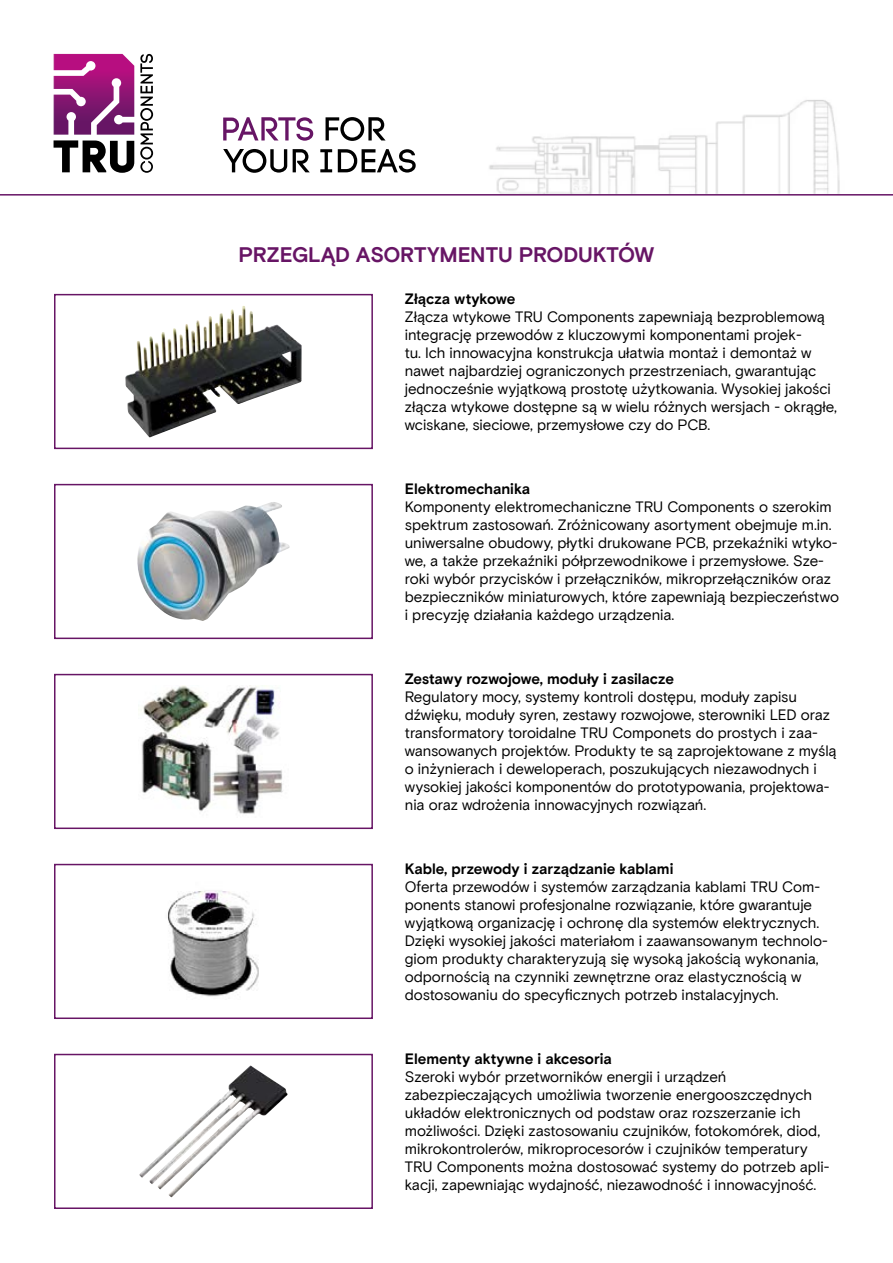
<style>
.page{position:relative;width:893px;height:1263px;background:#fff}
.page>*{position:absolute;margin:0;border:0;box-sizing:border-box;transform-origin:0 0}
.t1{font:700 21px "Conrad Basis";letter-spacing:-.01em;color:#671565}
.t2{font:15px/18px "Conrad Basis";letter-spacing:-.005em;color:#000}
.t3{font:700 15px "Conrad Basis";letter-spacing:-.005em;color:#000}
</style>
<div class="page">
<img style="left:489px;top:100px;width:351px;height:94px">
<svg style="left:140px;top:54px;width:13px;height:119px"></svg>
<svg style="left:54px;top:140px;width:80px;height:33px"></svg>
<img style="left:54px;top:54px;width:80px;height:81px">
<svg style="left:223px;top:149px;width:193px;height:24px"></svg>
<svg style="left:326px;top:117px;width:60px;height:24px"></svg>
<svg style="left:223px;top:117px;width:90px;height:24px"></svg>
<hr style="left:0;top:194px;width:893px;height:2px;background:#671565">
<div style="left:54px;top:294px;width:319px;height:155px;border:2px solid #671565"></div>
<img style="left:125px;top:306px;width:177px;height:131px">
<div style="left:54px;top:484px;width:319px;height:155px;border:2px solid #671565"></div>
<img style="left:137px;top:502px;width:153px;height:119px">
<div style="left:54px;top:674px;width:319px;height:155px;border:2px solid #671565"></div>
<img style="left:141px;top:685px;width:142px;height:129px">
<div style="left:54px;top:864px;width:319px;height:155px;border:2px solid #671565"></div>
<img style="left:168px;top:890px;width:91px;height:107px">
<div style="left:54px;top:1054px;width:319px;height:155px;border:2px solid #671565"></div>
<img style="left:139px;top:1065px;width:148px;height:132px">
<h1 class="t1" style="left:239px;top:242px;width:417px">PRZEGLĄD ASORTYMENTU PRODUKTÓW</h1>
<p class="t3" style="left:405px;top:290px;width:112px">Złącza wtykowe</p>
<p class="t2" style="left:405px;top:308px;width:434px">Złącza wtykowe TRU Components zapewniają bezproblemową integrację przewodów z kluczowymi komponentami projek-<br>tu. Ich innowacyjna konstrukcja ułatwia montaż i demontaż w nawet najbardziej ograniczonych przestrzeniach, gwarantując jednocześnie wyjątkową prostotę użytkowania. Wysokiej jakości złącza wtykowe dostępne są w wielu różnych wersjach - okrągłe, wciskane, sieciowe, przemysłowe czy do PCB.</p>
<p class="t3" style="left:405px;top:480px;width:127px">Elektromechanika</p>
<p class="t2" style="left:405px;top:498px;width:436px">Komponenty elektromechaniczne TRU Components o szerokim spektrum zastosowań. Zróżnicowany asortyment obejmuje m.in. uniwersalne obudowy, płytki drukowane PCB, przekaźniki wtyko&shy;we, a także przekaźniki półprzewodnikowe i przemysłowe. Sze&shy;roki wybór przycisków i przełączników, mikroprzełączników oraz bezpieczników miniaturowych, które zapewniają bezpieczeństwo i precyzję działania każdego urządzenia.</p>
<p class="t3" style="left:405px;top:670px;width:271px">Zestawy rozwojowe, moduły i zasilacze</p>
<p class="t2" style="left:405px;top:688px;width:433px">Regulatory mocy, systemy kontroli dostępu, moduły zapisu dźwięku, moduły syren, zestawy rozwojowe, sterowniki LED oraz transformatory toroidalne TRU Componets do prostych i zaa&shy;wansowanych projektów. Produkty te są zaprojektowane z myślą o inżynierach i deweloperach, poszukujących niezawodnych i wysokiej jakości komponentów do prototypowania, projektowa&shy;nia oraz wdrożenia innowacyjnych rozwiązań.</p>
<p class="t3" style="left:405px;top:860px;width:270px">Kable, przewody i zarządzanie kablami</p>
<p class="t2" style="left:405px;top:878px;width:424px">Oferta przewodów i systemów zarządzania kablami TRU Com&shy;ponents stanowi profesjonalne rozwiązanie, które gwarantuje wyjątkową organizację i ochronę dla systemów elektrycznych.<br>Dzięki wysokiej jakości materiałom i zaawansowanym technolo&shy;giom produkty charakteryzują się wysoką jakością wykonania, odpornością na czynniki zewnętrzne oraz elastycznością w dostosowaniu do specyficznych potrzeb instalacyjnych.</p>
<p class="t3" style="left:405px;top:1050px;width:209px">Elementy aktywne i akcesoria</p>
<p class="t2" style="left:405px;top:1068px;width:426px">Szeroki wybór przetworników energii i urządzeń zabezpieczających umożliwia tworzenie energooszczędnych układów elektronicznych od podstaw oraz rozszerzanie ich możliwości. Dzięki zastosowaniu czujników, fotokomórek, diod, mikrokontrolerów, mikroprocesorów i czujników temperatury TRU Components można dostosować systemy do potrzeb apli&shy;kacji, zapewniając wydajność, niezawodność i innowacyjność.</p>
</div>
